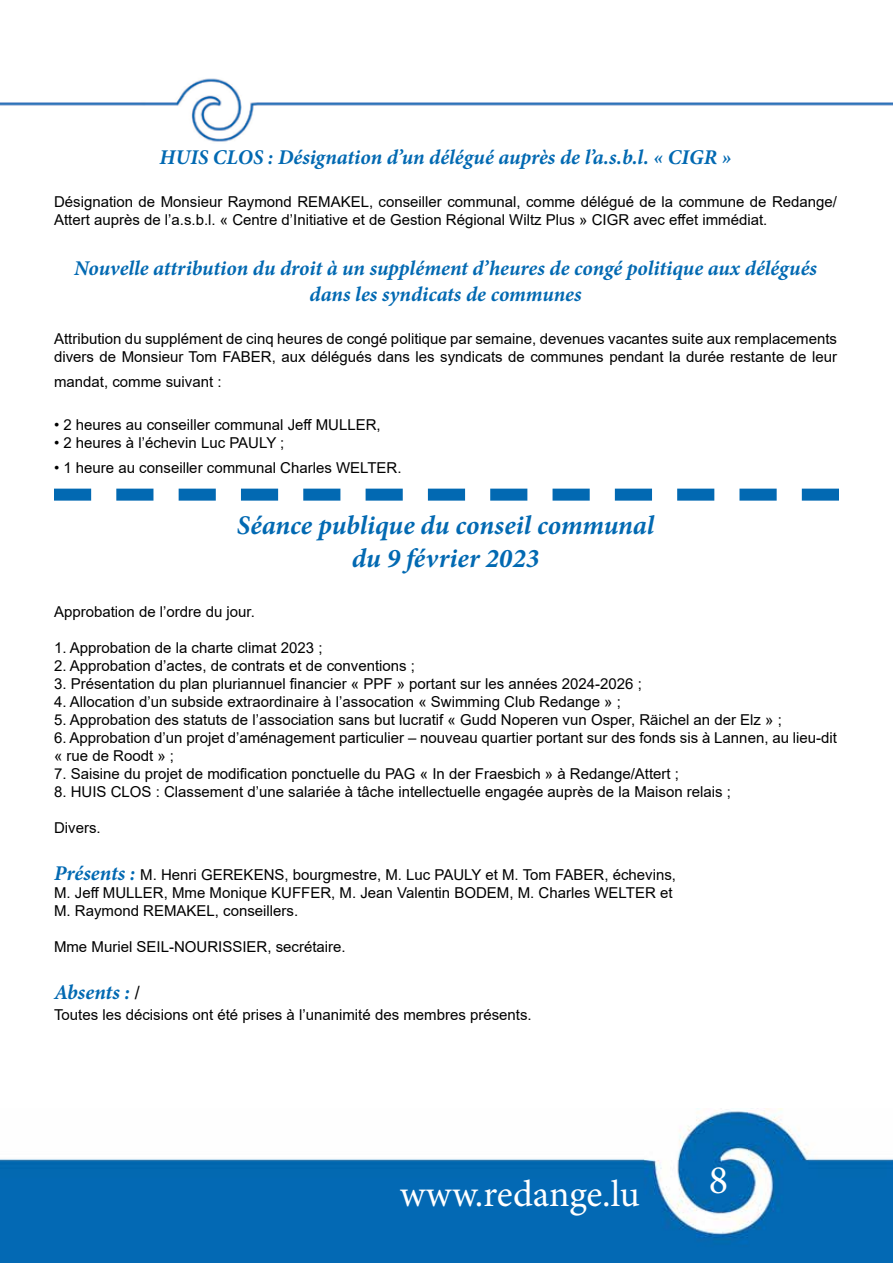
<style>
.page{position:relative;width:893px;height:1263px;background:#fff}
.page>*{position:absolute;margin:0;border:0;box-sizing:border-box;transform-origin:0 0}
.t1{font:40.5px "Minion Pro";color:#fff}
.t2{font:37.5px "Minion Pro";letter-spacing:-.01em;color:#fff}
.t3{font:italic 700 27px/32.4px "Minion Pro";letter-spacing:-.005em;color:#0269b2;text-align:center}
.t4{font:italic 700 21px/25.2px "Minion Pro";letter-spacing:-.005em;color:#0269b2;text-align:center}
.t5{font:15px/18px "Arial";color:#000}
.s1{font-family:"Minion Pro";font-weight:700;font-style:italic;font-size:21px;color:#0269b2}
.s2{font-family:"Arial";font-weight:400;font-style:normal;font-size:18px;color:#000}
</style>
<div class="page">
<img style="left:0;top:1108px;width:893px;height:155px">
<img style="left:0;top:78px;width:893px;height:64px">
<svg style="left:54px;top:489px;width:785px;height:12px"></svg>
<h3 class="t4" style="left:160px;top:144px;width:573px">HUIS CLOS : Désignation d’un délégué auprès de l’a.s.b.l. « CIGR »</h3>
<p class="t5" style="left:54px;top:193px;width:784px">Désignation de Monsieur Raymond REMAKEL, conseiller communal, comme délégué de la commune de Redange/<br>Attert auprès de l’a.s.b.l. « Centre d’Initiative et de Gestion Régional Wiltz Plus » CIGR avec effet immédiat.</p>
<h3 class="t4" style="left:74px;top:256px;width:744px">Nouvelle attribution du droit à un supplément d’heures de congé politique aux délégués dans les syndicats de communes</h3>
<p class="t5" style="left:54px;top:329px;width:784px">Attribution du supplément de cinq heures de congé politique par semaine, devenues vacantes suite aux remplacements divers de Monsieur Tom FABER, aux délégués dans les syndicats de communes pendant la durée restante de leur</p>
<p class="t5" style="left:54px;top:373px;width:169px">mandat, comme suivant :</p>
<p class="t5" style="left:54px;top:416px;width:328px">• 2 heures au conseiller communal Jeff MULLER,</p>
<p class="t5" style="left:54px;top:434px;width:232px">• 2 heures à l’échevin Luc PAULY ;</p>
<p class="t5" style="left:54px;top:459px;width:349px">• 1 heure au conseiller communal Charles WELTER.</p>
<h3 class="t3" style="left:237px;top:509px;width:419px">Séance publique du conseil communal du 9 février 2023</h3>
<p class="t5" style="left:54px;top:603px;width:202px">Approbation de l’ordre du jour.</p>
<p class="t5" style="left:54px;top:639px;width:270px">1. Approbation de la charte climat 2023 ;</p>
<p class="t5" style="left:54px;top:657px;width:363px">2. Approbation d’actes, de contrats et de conventions ;</p>
<p class="t5" style="left:54px;top:675px;width:589px">3. Présentation du plan pluriannuel financier « PPF » portant sur les années 2024-2026 ;</p>
<p class="t5" style="left:54px;top:693px;width:568px">4. Allocation d’un subside extraordinaire à l’assocation « Swimming Club Redange » ;</p>
<p class="t5" style="left:54px;top:711px;width:729px">5. Approbation des statuts de l’association sans but lucratif « Gudd Noperen vun Osper, Räichel an der Elz » ;</p>
<p class="t5" style="left:54px;top:729px;width:784px">6. Approbation d’un projet d’aménagement particulier – nouveau quartier portant sur des fonds sis à Lannen, au lieu-dit « rue de Roodt » ;</p>
<p class="t5" style="left:54px;top:765px;width:627px">7. Saisine du projet de modification ponctuelle du PAG « In der Fraesbich » à Redange/Attert ;</p>
<p class="t5" style="left:54px;top:783px;width:678px">8. HUIS CLOS : Classement d’une salariée à tâche intellectuelle engagée auprès de la Maison relais ;</p>
<p class="t5" style="left:54px;top:819px;width:48px">Divers.</p>
<p class="t5" style="left:54px;top:865px;width:624px"><span class="s1">Présents :</span> M. Henri GEREKENS, bourgmestre, M. Luc PAULY et M. Tom FABER, échevins,<br>M. Jeff MULLER, Mme Monique KUFFER, M. Jean Valentin BODEM, M. Charles WELTER et<br>M. Raymond REMAKEL, conseillers.</p>
<p class="t5" style="left:54px;top:937px;width:293px">Mme Muriel SEIL-NOURISSIER, secrétaire.</p>
<h3 class="t4" style="left:54px;top:979px;width:87px">Absents : <span class="s2">/</span></h3>
<p class="t5" style="left:54px;top:1006px;width:479px">Toutes les décisions ont été prises à l’unanimité des membres présents.</p>
<h2 class="t2" style="left:400px;top:1169px;width:242px">www.redange.lu</h2>
<h1 class="t1" style="left:709px;top:1152px;width:21px">8</h1>
</div>
